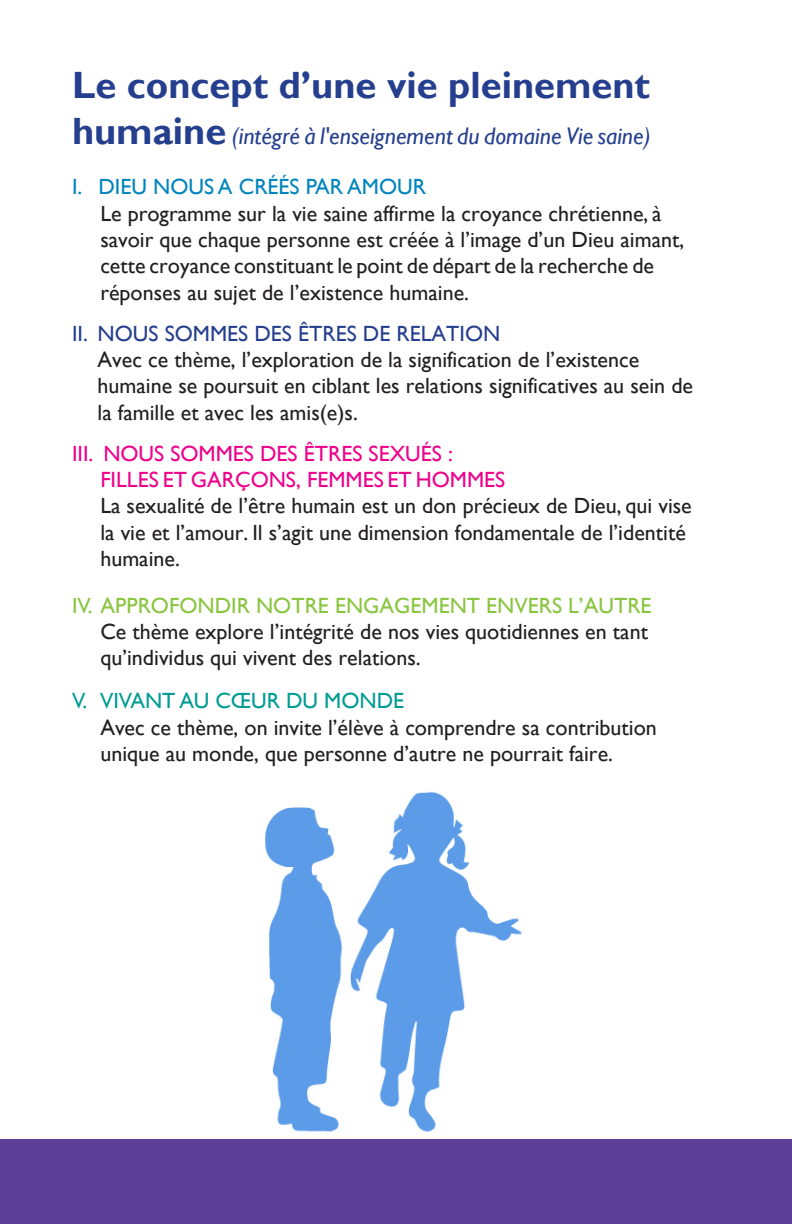
<style>
.page{position:relative;width:792px;height:1224px;background:#fff}
.page>*{position:absolute;margin:0;border:0;box-sizing:border-box;transform-origin:0 0}
.t1{font:700 38px "Gill Sans";color:#253f8e}
.t2{font:italic 24px "Gill Sans";color:#253f8e}
.t3{font:22px/26.4px "Gill Sans";color:#231f20}
.t4{font:22px "Gill Sans";color:#89c53f}
.t5{font:22px "Gill Sans";color:#253f8e}
.t6{font:22px "Gill Sans";color:#0085bd}
.t7{font:22px "Gill Sans";color:#009c94}
.t8{font:22px "Gill Sans";color:#ed028c}
.s1{font-weight:700;font-style:normal;font-size:38px}
.s2{color:#ed028c}
</style>
<div class="page">
<div style="left:0;top:1140px;width:792px;height:84px;background:#5d3e98"></div>
<img style="left:265px;top:792px;width:257px;height:340px">
<p class="t1" style="left:72px;top:63px;width:580px">Le concept d’une vie pleinement</p>
<p class="t2" style="left:72px;top:122px;width:580px"><span class="s1">humaine</span> (intégré à l'enseignement du domaine Vie saine)</p>
<p class="t6" style="left:72px;top:174px;width:355px">I. DIEU NOUS A CRÉÉS PAR AMOUR</p>
<p class="t3" style="left:100px;top:200px;width:585px">Le programme sur la vie saine affirme la croyance chrétienne, à savoir que chaque personne est créée à l’image d’un Dieu aimant, cette croyance constituant le point de départ de la recherche de réponses au sujet de l’existence humaine.</p>
<p class="t5" style="left:72px;top:320px;width:430px">II. NOUS SOMMES DES ÊTRES DE RELATION</p>
<p class="t3" style="left:98px;top:347px;width:597px">Avec ce thème, l’exploration de la signification de l’existence humaine se poursuit en ciblant les relations significatives au sein de la famille et avec les amis(e)s.</p>
<p class="t8" style="left:72px;top:440px;width:23px">III.</p>
<p class="t3" style="left:100px;top:440px;width:593px"><span class="s2">NOUS SOMMES DES ÊTRES SEXUÉS :<br>FILLES ET GARÇONS, FEMMES ET HOMMES<br></span>La sexualité de l’être humain est un don précieux de Dieu, qui vise la vie et l’amour. Il s’agit une dimension fondamentale de l’identité humaine.</p>
<p class="t4" style="left:72px;top:592px;width:581px">IV. APPROFONDIR NOTRE ENGAGEMENT ENVERS L’AUTRE</p>
<p class="t3" style="left:100px;top:619px;width:549px">Ce thème explore l’intégrité de nos vies quotidiennes en tant qu’individus qui vivent des relations.</p>
<p class="t7" style="left:72px;top:688px;width:334px">V. VIVANT AU CŒUR DU MONDE</p>
<p class="t3" style="left:100px;top:714px;width:558px">Avec ce thème, on invite l’élève à comprendre sa contribution unique au monde, que personne d’autre ne pourrait faire.</p>
</div>
